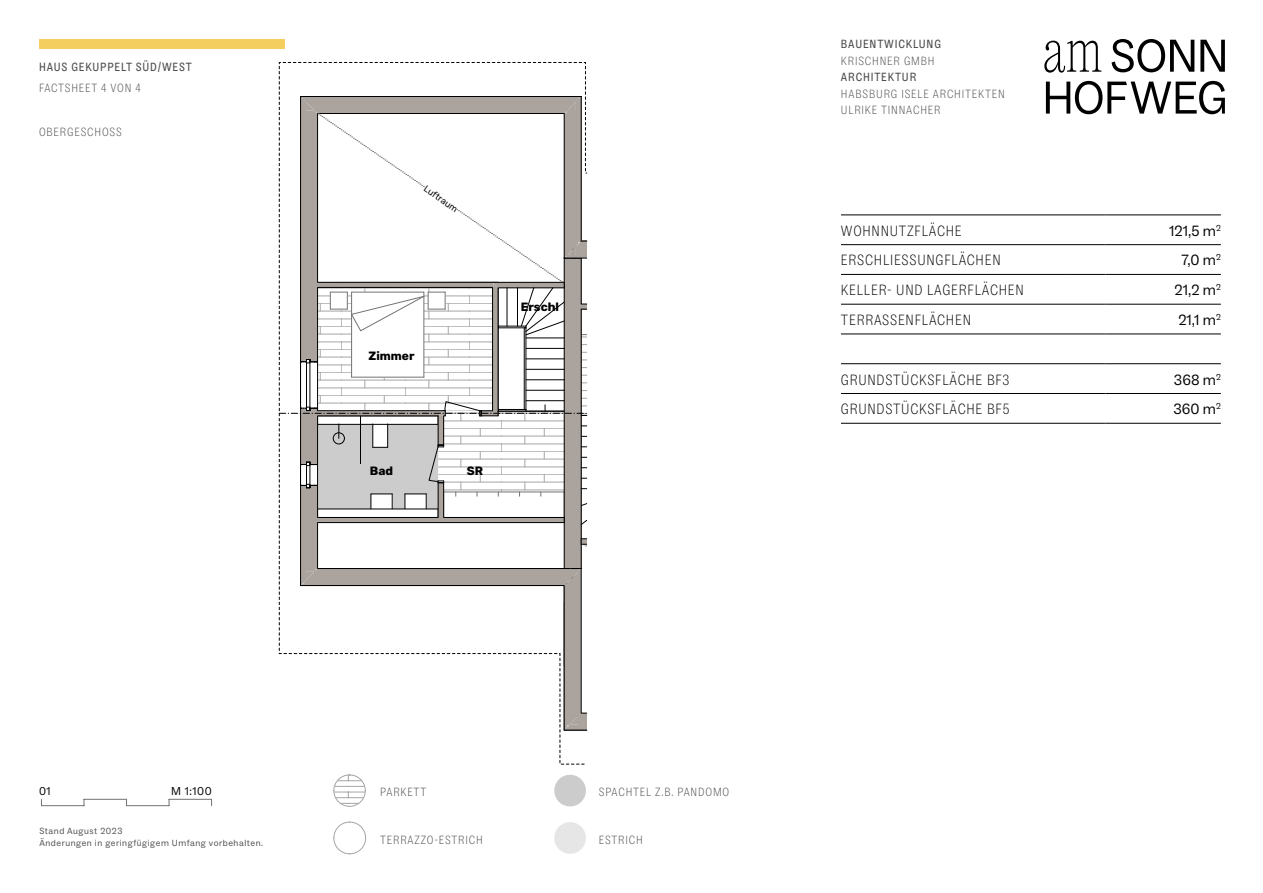
<style>
.page{position:relative;width:1263px;height:893px;background:#fff}
.page>*{position:absolute;margin:0;border:0;box-sizing:border-box;transform-origin:0 0}
.t1{font:100 15px "ABC Social Condensed";letter-spacing:.05em;color:#000}
.t2{font:15px "ABC Social";color:#000}
.t3{font:100 12px/16.5px "ABC Social Condensed";letter-spacing:.07em;color:#4a4a49}
.t4{font:12px "ABC Social Condensed";letter-spacing:.07em;color:#4a4a49}
.t5{font:700 12px "Rubik";color:#000}
.t6{font:11.55px "ABC Social";color:#000}
.t7{font:9px/12px "ABC Social";letter-spacing:.06em;color:#4a4a49}
.t8{font:9px "Rubik";color:#000}
</style>
<div class="page">
<svg style="left:279px;top:62px;width:308px;height:703px"></svg>
<svg style="left:1046px;top:81px;width:179px;height:33px"></svg>
<svg style="left:1200px;top:40px;width:25px;height:32px"></svg>
<svg style="left:1111px;top:39px;width:83px;height:33px"></svg>
<svg style="left:1044px;top:41px;width:57px;height:32px"></svg>
<svg style="left:333px;top:775px;width:33px;height:32px"></svg>
<svg style="left:333px;top:822px;width:33px;height:32px"></svg>
<svg style="left:554px;top:775px;width:32px;height:31px"></svg>
<svg style="left:554px;top:822px;width:32px;height:32px"></svg>
<hr style="left:41px;top:805px;width:43px;height:1px;background:#737373">
<hr style="left:84px;top:799px;width:43px;height:1px;background:#737373">
<hr style="left:127px;top:805px;width:42px;height:1px;background:#737373">
<hr style="left:169px;top:799px;width:43px;height:1px;background:#737373">
<div style="left:39px;top:39px;width:246px;height:9px;background:#f4ce5f"></div>
<hr style="left:841px;top:215px;width:226px;height:1px;background:#000">
<hr style="left:1067px;top:215px;width:38px;height:1px;background:#000">
<hr style="left:1105px;top:215px;width:116px;height:1px;background:#000">
<hr style="left:841px;top:244px;width:226px;height:1px;background:#000">
<hr style="left:1067px;top:244px;width:38px;height:1px;background:#000">
<hr style="left:1105px;top:244px;width:116px;height:1px;background:#000">
<hr style="left:841px;top:274px;width:226px;height:1px;background:#000">
<hr style="left:1067px;top:274px;width:38px;height:1px;background:#000">
<hr style="left:1105px;top:274px;width:116px;height:1px;background:#000">
<hr style="left:841px;top:304px;width:226px;height:1px;background:#000">
<hr style="left:1067px;top:304px;width:38px;height:1px;background:#000">
<hr style="left:1105px;top:304px;width:116px;height:1px;background:#000">
<hr style="left:841px;top:334px;width:226px;height:1px;background:#000">
<hr style="left:1067px;top:334px;width:38px;height:1px;background:#000">
<hr style="left:1105px;top:334px;width:116px;height:1px;background:#000">
<hr style="left:841px;top:363px;width:226px;height:1px;background:#000">
<hr style="left:1067px;top:363px;width:38px;height:1px;background:#000">
<hr style="left:1105px;top:363px;width:116px;height:1px;background:#000">
<hr style="left:841px;top:393px;width:226px;height:1px;background:#000">
<hr style="left:1067px;top:393px;width:38px;height:1px;background:#000">
<hr style="left:1105px;top:393px;width:116px;height:1px;background:#000">
<hr style="left:841px;top:423px;width:226px;height:1px;background:#000">
<hr style="left:1067px;top:423px;width:38px;height:1px;background:#000">
<hr style="left:1105px;top:423px;width:116px;height:1px;background:#000">
<p class="t4" style="left:39px;top:60px;width:154px">HAUS GEKUPPELT SÜD/WEST</p>
<p class="t3" style="left:39px;top:80px;width:103px">FACTSHEET 4 VON 4</p>
<p class="t3" style="left:39px;top:124px;width:84px">OBERGESCHOSS</p>
<p class="t8" style="left:427px;top:185px;width:40px;rotate:35deg">Luftraum</p>
<p class="t5" style="left:369px;top:351px;width:48px">Zimmer</p>
<p class="t5" style="left:521px;top:302px;width:40px">Erschl</p>
<p class="t5" style="left:370px;top:466px;width:25px">Bad</p>
<p class="t5" style="left:467px;top:466px;width:18px">SR</p>
<p class="t4" style="left:841px;top:37px;width:102px">BAUENTWICKLUNG</p>
<p class="t3" style="left:841px;top:53px;width:95px">KRISCHNER GMBH</p>
<p class="t4" style="left:841px;top:70px;width:77px">ARCHITEKTUR</p>
<p class="t3" style="left:841px;top:86px;width:165px">HABSBURG ISELE ARCHITEKTEN<br>ULRIKE TINNACHER</p>
<p class="t1" style="left:841px;top:221px;width:122px">WOHNNUTZFLÄCHE</p>
<p class="t2" style="left:1169px;top:221px;width:53px">121,5 m<sup>2</sup></p>
<p class="t1" style="left:841px;top:251px;width:161px">ERSCHLIESSUNGFLÄCHEN</p>
<p class="t2" style="left:1181px;top:251px;width:41px">7,0 m<sup>2</sup></p>
<p class="t1" style="left:841px;top:281px;width:184px">KELLER- UND LAGERFLÄCHEN</p>
<p class="t2" style="left:1174px;top:281px;width:48px">21,2 m<sup>2</sup></p>
<p class="t1" style="left:841px;top:311px;width:132px">TERRASSENFLÄCHEN</p>
<p class="t2" style="left:1178px;top:311px;width:44px">21,1 m<sup>2</sup></p>
<p class="t1" style="left:841px;top:370px;width:170px">GRUNDSTÜCKSFLÄCHE BF3</p>
<p class="t2" style="left:1174px;top:370px;width:48px">368 m<sup>2</sup></p>
<p class="t1" style="left:841px;top:400px;width:170px">GRUNDSTÜCKSFLÄCHE BF5</p>
<p class="t2" style="left:1173px;top:400px;width:49px">360 m<sup>2</sup></p>
<p class="t6" style="left:39px;top:784px;width:13px">01</p>
<p class="t6" style="left:171px;top:784px;width:42px">M 1:100</p>
<p class="t7" style="left:39px;top:825px;width:225px">Stand August 2023<br>Änderungen in geringfügigem Umfang vorbehalten.</p>
<p class="t3" style="left:380px;top:784px;width:48px">PARKETT</p>
<p class="t3" style="left:380px;top:831px;width:104px">TERRAZZO-ESTRICH</p>
<p class="t3" style="left:599px;top:784px;width:132px">SPACHTEL Z.B. PANDOMO</p>
<p class="t3" style="left:599px;top:831px;width:45px">ESTRICH</p>
</div>
